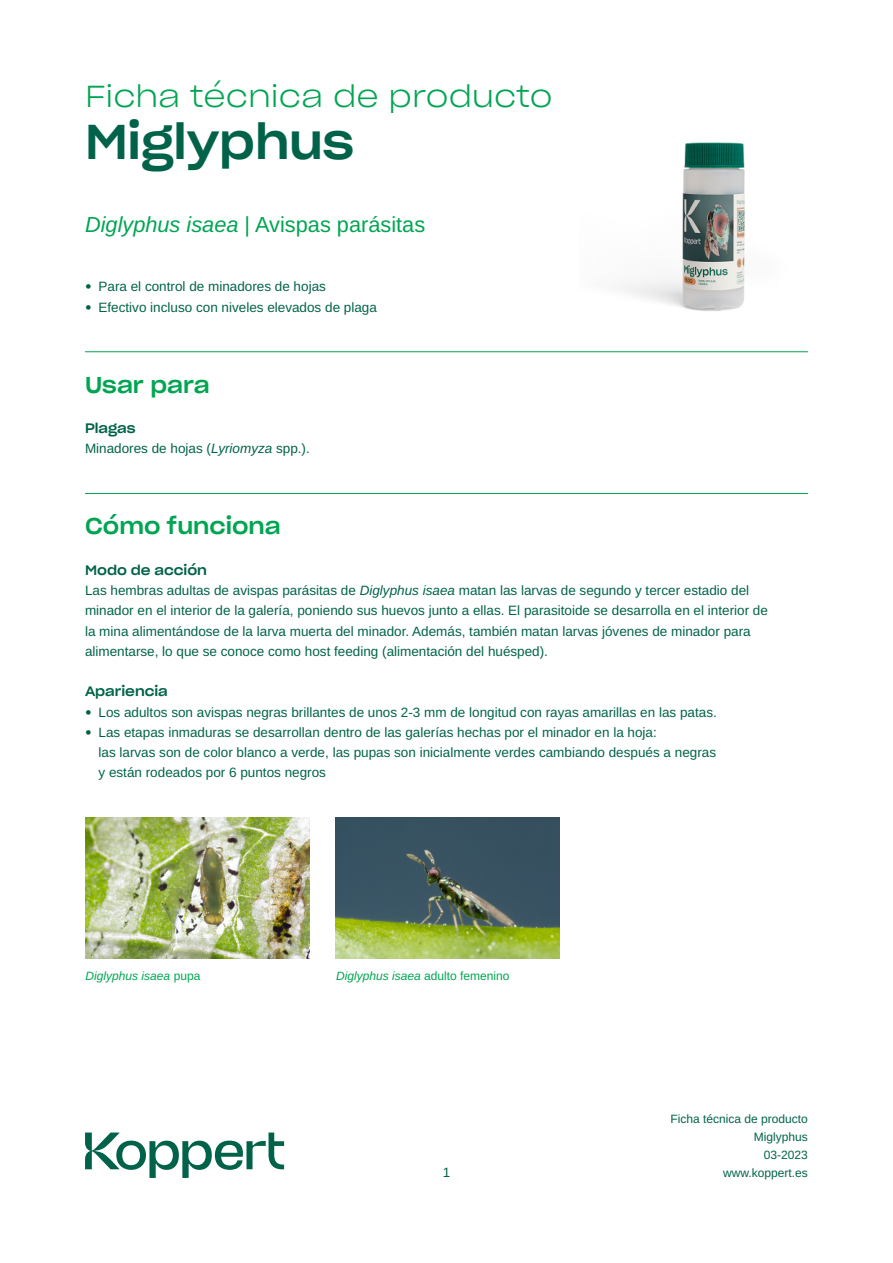
<style>
.page{position:relative;width:893px;height:1263px;background:#fff}
.page>*{position:absolute;margin:0;border:0;box-sizing:border-box;transform-origin:0 0}
.t1{font:48px "Sharp Grotesk Medium 22";color:#006349}
.t2{font:30px "Sharp Grotesk Light 22";color:#00a552}
.t3{font:22.5px "Sharp Grotesk Medium 22";color:#00a552}
.t4{font:21.75px "Arimo";color:#00a552}
.t5{font:13.5px/20.2px "Arimo";color:#006349}
.t6{font:13.5px "Sharp Grotesk Medium 22";color:#006349}
.t7{font:12px/18px "Arimo";color:#006349;text-align:right}
.t8{font:italic 12px "Arimo";color:#00a552}
.s1{font-style:italic}
.s2{font-family:"Frutiger Neue LTW1 G";font-weight:300}
.s3{font-style:normal}
</style>
<div class="page">
<svg style="left:85px;top:1132px;width:199px;height:46px"></svg>
<hr style="left:85px;top:351px;width:723px;height:1px;background:#00a552">
<hr style="left:85px;top:493px;width:723px;height:1px;background:#00a552">
<img style="left:618px;top:142px;width:127px;height:169px">
<img style="left:336px;top:818px;width:223px;height:140px">
<img style="left:85px;top:818px;width:224px;height:140px">
<h2 class="t2" style="left:85px;top:72px;width:469px">Ficha técnica de producto</h2>
<h1 class="t1" style="left:85px;top:100px;width:270px">Miglyphus</h1>
<h3 class="t4" style="left:85px;top:209px;width:342px"><span class="s1">Diglyphus isaea</span> | Avispas parásitas</h3>
<p class="t5" style="left:85px;top:277px;width:242px"><span class="s2">•</span> Para el control de minadores de hojas</p>
<p class="t5" style="left:85px;top:297px;width:293px"><span class="s2">•</span> Efectivo incluso con niveles elevados de plaga</p>
<h3 class="t3" style="left:85px;top:365px;width:126px">Usar para</h3>
<p class="t6" style="left:85px;top:417px;width:52px">Plagas</p>
<p class="t5" style="left:85px;top:439px;width:226px">Minadores de hojas (<span class="s1">Lyriomyza</span> spp.).</p>
<h3 class="t3" style="left:85px;top:507px;width:197px">Cómo funciona</h3>
<p class="t6" style="left:85px;top:558px;width:123px">Modo de acción</p>
<p class="t5" style="left:85px;top:581px;width:684px">Las hembras adultas de avispas parásitas de <span class="s1">Diglyphus isaea</span> matan las larvas de segundo y tercer estadio del minador en el interior de la galería, poniendo sus huevos junto a ellas. El parasitoide se desarrolla en el interior de la mina alimentándose de la larva muerta del minador. Además, también matan larvas jóvenes de minador para alimentarse, lo que se conoce como host feeding (alimentación del huésped).</p>
<p class="t6" style="left:85px;top:680px;width:84px">Apariencia</p>
<p class="t5" style="left:85px;top:702px;width:633px"><span class="s2">•</span> Los adultos son avispas negras brillantes de unos 2-3 mm de longitud con rayas amarillas en las patas.</p>
<p class="t5" style="left:99px;top:722px;width:619px;text-indent:-14px"><span class="s2">•</span> Las etapas inmaduras se desarrollan dentro de las galerías hechas por el minador en la hoja:<br>las larvas son de color blanco a verde, las pupas son inicialmente verdes cambiando después a negras y están rodeados por 6 puntos negros</p>
<p class="t8" style="left:86px;top:967px;width:116px">Diglyphus isaea <span class="s3">pupa</span></p>
<p class="t8" style="left:336px;top:967px;width:175px">Diglyphus isaea <span class="s3">adulto femenino</span></p>
<p class="t7" style="left:670px;top:1109px;width:139px">Ficha técnica de producto<br>Miglyphus<br>03-2023</p>
<p class="t5" style="left:443px;top:1162px;width:9px">1</p>
<p class="t7" style="left:723px;top:1163px;width:86px">www.koppert.es</p>
</div>
